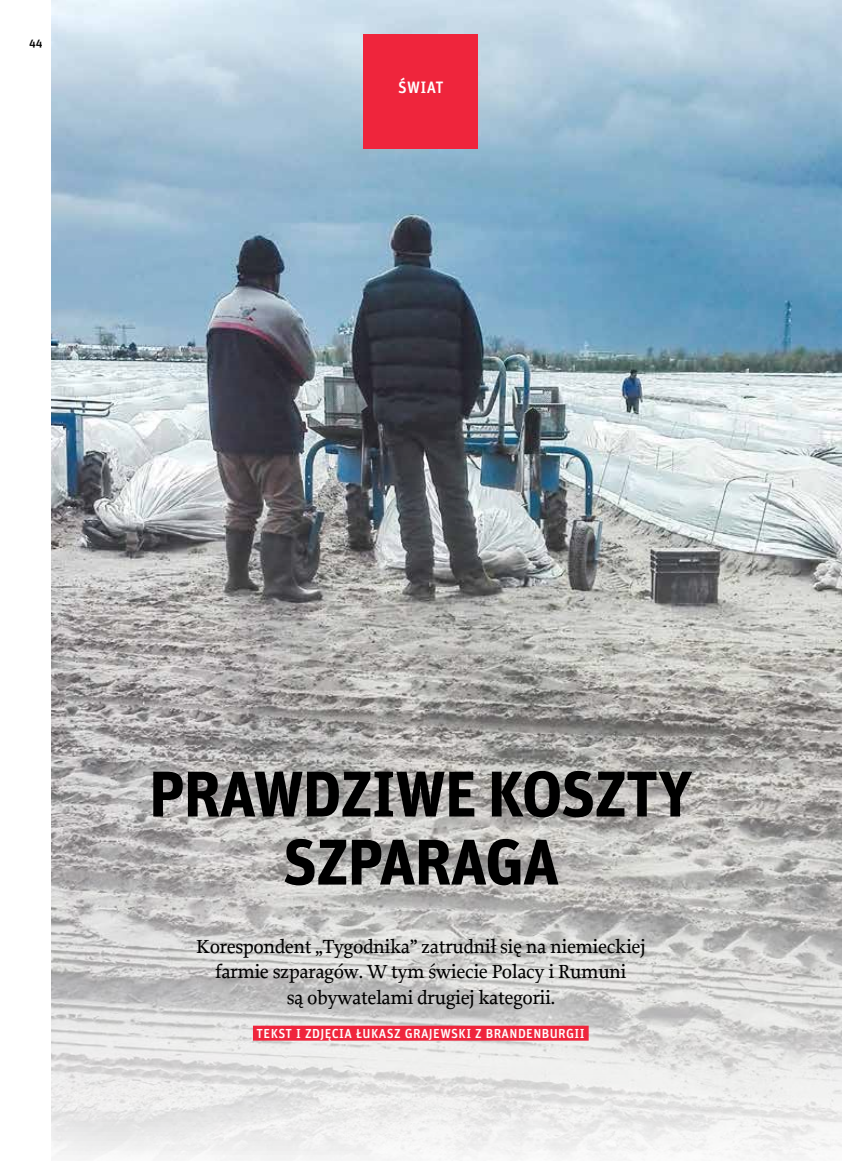
<style>
.page{position:relative;width:842px;height:1161px;background:#fff}
.page>*{position:absolute;margin:0;border:0;box-sizing:border-box;transform-origin:0 0}
.t1{font:700 64.5px/68.1px "Unit Pro";letter-spacing:-.025em;color:#000;text-align:center}
.t2{font:500 19.95px/25.5px "TP Proforma";letter-spacing:-.025em;color:#000;text-align:center}
.t3{font:500 16.5px "Unit Pro";letter-spacing:.015em;color:#fff}
.t4{font:500 13.05px "Unit Pro";letter-spacing:.03em;color:#fff}
.t5{font:500 11.55px "Unit Pro";color:#000}
</style>
<div class="page">
<img style="left:51px;top:0;width:791px;height:1161px">
<div style="left:253px;top:1025px;width:336px;height:15px;background:#ef253c"></div>
<div style="left:364px;top:34px;width:114px;height:115px;background:#ef253c"></div>
<p class="t5" style="left:29px;top:36px;width:15px">44</p>
<p class="t3" style="left:398px;top:77px;width:47px">ŚWIAT</p>
<h1 class="t1" style="left:149px;top:758px;width:546px">PRAWDZIWE KOSZTY<br>SZPARAGA</h1>
<p class="t2" style="left:196px;top:933px;width:451px">Korespondent „Tygodnika” zatrudnił się na niemieckiej farmie szparagów. W tym świecie Polacy i Rumuni<br>są obywatelami drugiej kategorii.</p>
<p class="t4" style="left:257px;top:1025px;width:329px">TEKST I ZDJĘCIA ŁUKASZ GRAJEWSKI Z BRANDENBURGII</p>
</div>
